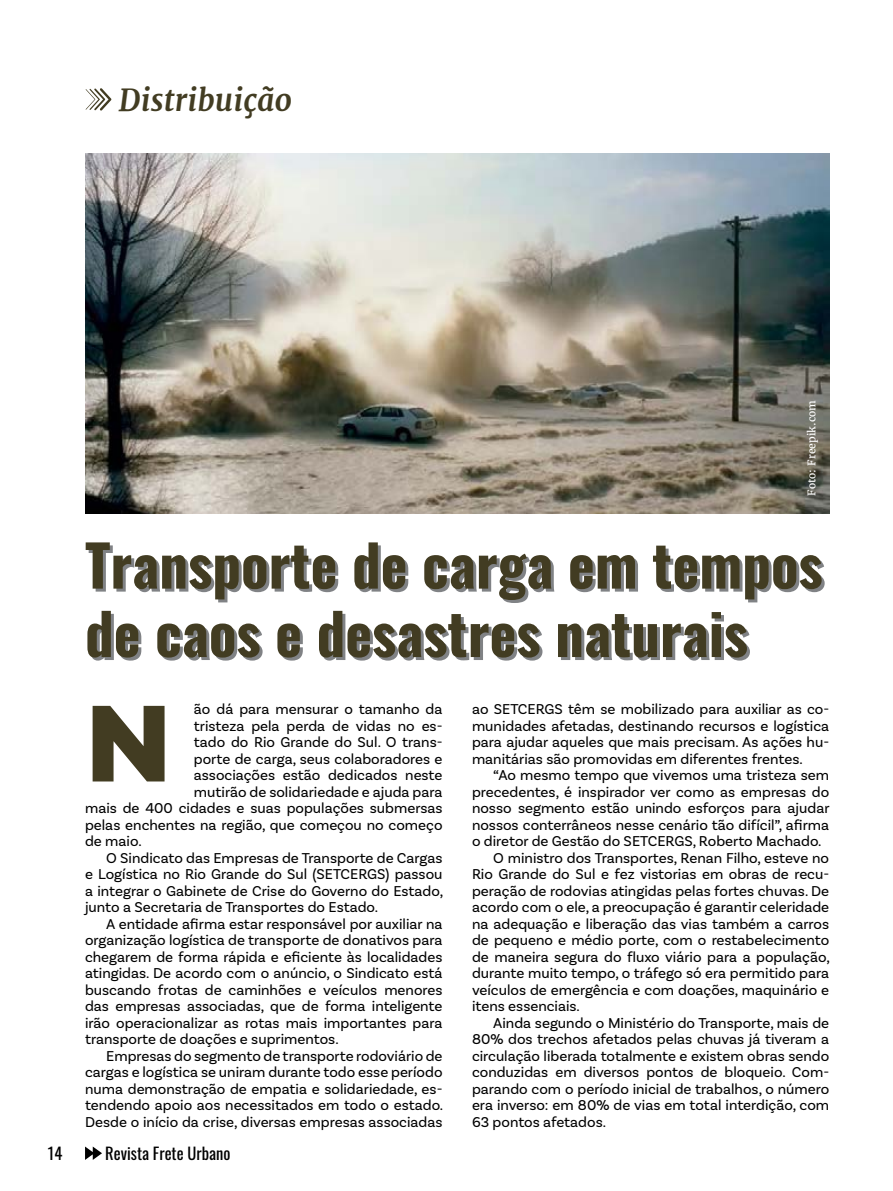
<style>
.page{position:relative;width:893px;height:1191px;background:#fff}
.page>*{position:absolute;margin:0;border:0;box-sizing:border-box;transform-origin:0 0}
.t1{font:800 108px "Montserrat";color:#423c22}
.t2{font:700 57px/68.4px "Oswald";color:#423c22}
.t3{font:italic 700 30px "Merriweather";letter-spacing:.01em;color:#423c22}
.t4{font:16.5px "Oswald";color:#000}
.t5{font:15px/16.5px "Basic Sans";color:#000;text-align:justify}
.t6{font:10.5px "Merriweather";color:#fff}
</style>
<div class="page">
<svg style="left:85px;top:1146px;width:17px;height:14px"></svg>
<svg style="left:86px;top:88px;width:25px;height:23px"></svg>
<img style="left:86px;top:153px;width:743px;height:361px">
<h3 class="t3" style="left:119px;top:81px;width:175px">Distribuição</h3>
<p class="t6" style="left:805px;top:496px;width:97px;rotate:-90deg">Foto: Freepik.com</p>
<h2 class="t2" style="left:85px;top:535px;width:739px">Transporte de carga em tempos de caos e desastres naturais</h2>
<p class="t5" style="left:194px;top:701px;width:250px">ão dá para mensurar o tamanho da</p>
<p class="t5" style="left:194px;top:717px;width:250px">tristeza pela perda de vidas no es-</p>
<p class="t5" style="left:194px;top:734px;width:250px">tado do Rio Grande do Sul. O trans-</p>
<p class="t5" style="left:194px;top:750px;width:250px">porte de carga, seus colaboradores e</p>
<p class="t5" style="left:194px;top:767px;width:250px">associações estão dedicados neste</p>
<p class="t5" style="left:194px;top:783px;width:250px">mutirão de solidariedade e ajuda para</p>
<p class="t5" style="left:85px;top:800px;width:359px">mais de 400 cidades e suas populações submersas</p>
<p class="t5" style="left:85px;top:816px;width:359px">pelas enchentes na região, que começou no começo</p>
<p class="t5" style="left:85px;top:833px;width:58px">de maio.</p>
<p class="t5" style="left:106px;top:849px;width:338px">O Sindicato das Empresas de Transporte de Cargas</p>
<p class="t5" style="left:85px;top:866px;width:359px">e Logística no Rio Grande do Sul (SETCERGS) passou</p>
<p class="t5" style="left:85px;top:882px;width:360px">a integrar o Gabinete de Crise do Governo do Estado,</p>
<p class="t5" style="left:85px;top:899px;width:295px">junto a Secretaria de Transportes do Estado.</p>
<p class="t5" style="left:106px;top:915px;width:338px">A entidade afirma estar responsável por auxiliar na</p>
<p class="t5" style="left:85px;top:932px;width:359px">organização logística de transporte de donativos para</p>
<p class="t5" style="left:85px;top:948px;width:359px">chegarem de forma rápida e eficiente às localidades</p>
<p class="t5" style="left:85px;top:965px;width:359px">atingidas. De acordo com o anúncio, o Sindicato está</p>
<p class="t5" style="left:85px;top:981px;width:359px">buscando frotas de caminhões e veículos menores</p>
<p class="t5" style="left:85px;top:998px;width:359px">das empresas associadas, que de forma inteligente</p>
<p class="t5" style="left:85px;top:1014px;width:359px">irão operacionalizar as rotas mais importantes para</p>
<p class="t5" style="left:85px;top:1031px;width:255px">transporte de doações e suprimentos.</p>
<p class="t5" style="left:106px;top:1047px;width:338px">Empresas do segmento de transporte rodoviário de</p>
<p class="t5" style="left:85px;top:1064px;width:359px">cargas e logística se uniram durante todo esse período</p>
<p class="t5" style="left:85px;top:1080px;width:359px">numa demonstração de empatia e solidariedade, es-</p>
<p class="t5" style="left:85px;top:1097px;width:360px">tendendo apoio aos necessitados em todo o estado.</p>
<p class="t5" style="left:85px;top:1113px;width:359px">Desde o início da crise, diversas empresas associadas</p>
<h1 class="t1" style="left:85px;top:664px;width:89px">N</h1>
<p class="t5" style="left:472px;top:701px;width:359px">ao SETCERGS têm se mobilizado para auxiliar as co&shy;munidades afetadas, destinando recursos e logística para ajudar aqueles que mais precisam. As ações hu&shy;manitárias são promovidas em diferentes frentes.</p>
<p class="t5" style="left:493px;top:767px;width:337px">“Ao mesmo tempo que vivemos uma tristeza sem</p>
<p class="t5" style="left:472px;top:783px;width:359px">precedentes, é inspirador ver como as empresas do</p>
<p class="t5" style="left:472px;top:800px;width:359px">nosso segmento estão unindo esforços para ajudar</p>
<p class="t5" style="left:472px;top:816px;width:359px">nossos conterrâneos nesse cenário tão difícil”, afirma</p>
<p class="t5" style="left:472px;top:833px;width:351px">o diretor de Gestão do SETCERGS, Roberto Machado.</p>
<p class="t5" style="left:493px;top:849px;width:337px">O ministro dos Transportes, Renan Filho, esteve no</p>
<p class="t5" style="left:472px;top:866px;width:359px">Rio Grande do Sul e fez vistorias em obras de recu-</p>
<p class="t5" style="left:472px;top:882px;width:359px">peração de rodovias atingidas pelas fortes chuvas. De</p>
<p class="t5" style="left:472px;top:899px;width:359px">acordo com o ele, a preocupação é garantir celeridade</p>
<p class="t5" style="left:472px;top:915px;width:359px">na adequação e liberação das vias também a carros</p>
<p class="t5" style="left:472px;top:932px;width:359px">de pequeno e médio porte, com o restabelecimento</p>
<p class="t5" style="left:472px;top:948px;width:359px">de maneira segura do fluxo viário para a população,</p>
<p class="t5" style="left:472px;top:965px;width:359px">durante muito tempo, o tráfego só era permitido para</p>
<p class="t5" style="left:472px;top:981px;width:359px">veículos de emergência e com doações, maquinário e</p>
<p class="t5" style="left:472px;top:998px;width:109px">itens essenciais.</p>
<p class="t5" style="left:493px;top:1014px;width:337px">Ainda segundo o Ministério do Transporte, mais de</p>
<p class="t5" style="left:472px;top:1031px;width:359px">80% dos trechos afetados pelas chuvas já tiveram a</p>
<p class="t5" style="left:472px;top:1047px;width:359px">circulação liberada totalmente e existem obras sendo</p>
<p class="t5" style="left:472px;top:1064px;width:359px">conduzidas em diversos pontos de bloqueio. Com-</p>
<p class="t5" style="left:472px;top:1080px;width:359px">parando com o período inicial de trabalhos, o número</p>
<p class="t5" style="left:472px;top:1097px;width:359px">era inverso: em 80% de vias em total interdição, com</p>
<p class="t5" style="left:472px;top:1113px;width:136px">63 pontos afetados.</p>
<p class="t4" style="left:48px;top:1138px;width:16px">14</p>
<p class="t4" style="left:105px;top:1138px;width:127px">Revista Frete Urbano</p>
</div>
